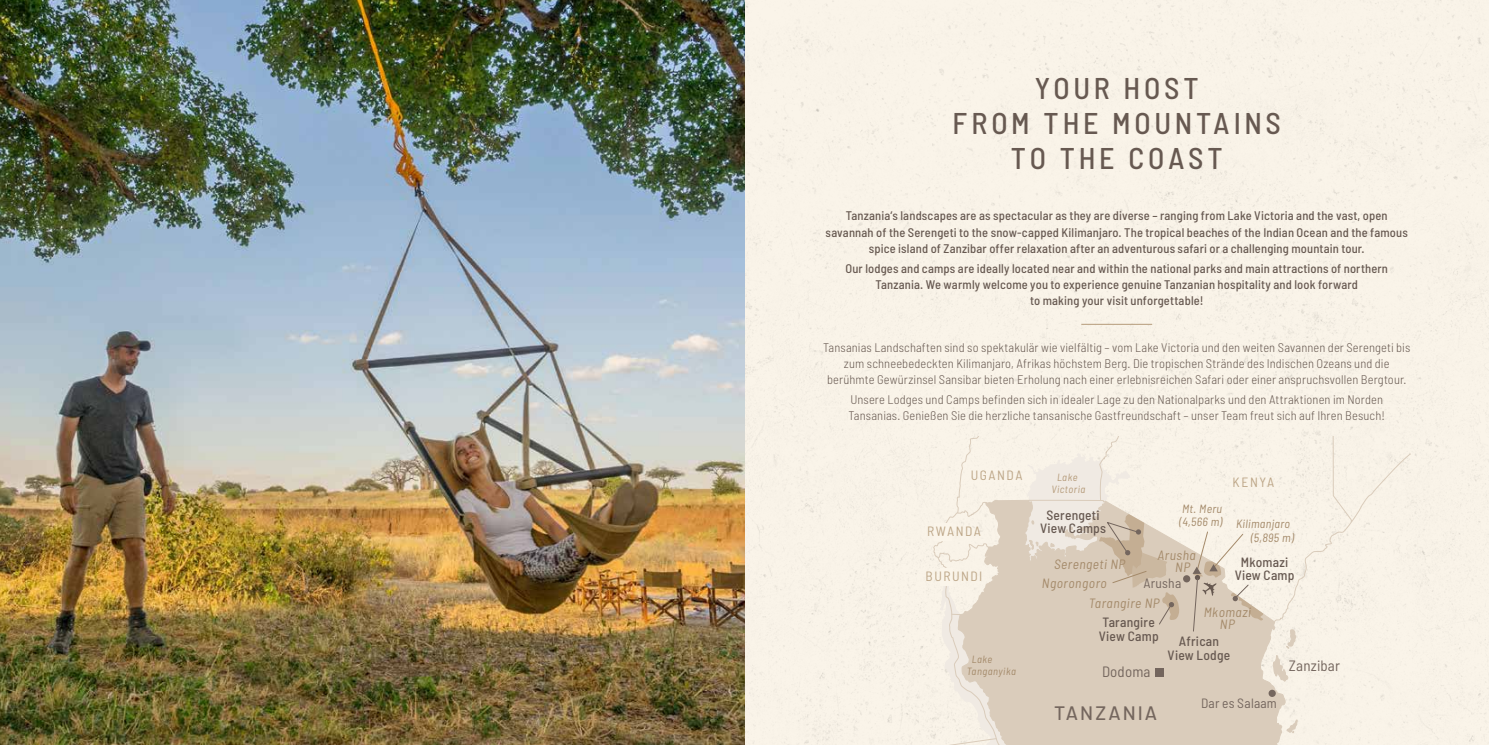
<style>
.page{position:relative;width:1489px;height:745px;background:#fff}
.page>*{position:absolute;margin:0;border:0;box-sizing:border-box;transform-origin:0 0}
.t1{font:500 semi-condensed 30px/35px "Barlow";letter-spacing:.12em;color:#675951;text-align:center}
.t2{font:500 19.5px "Barlow";letter-spacing:.105em;color:#74665e}
.t3{font:semi-condensed 15px "Barlow";letter-spacing:.01em;color:#74665e}
.t4{font:500 semi-condensed 13.5px/13.5px "Barlow";letter-spacing:.015em;color:#675951;text-align:center}
.t5{font:italic semi-condensed 13.5px/12px "Barlow";letter-spacing:.035em;color:#a48a6a;text-align:center}
.t6{font:semi-condensed 13.5px "Barlow";letter-spacing:.115em;color:#bca586}
.t7{font:semi-condensed 13.5px "Barlow";letter-spacing:.02em;color:#74665e}
.t8{font:300 semi-condensed 12.5px/16.2px "Barlow";letter-spacing:.01em;color:#675951;text-align:center}
.t9{font:500 semi-condensed 12.5px/16.2px "Barlow";letter-spacing:.01em;color:#675951;text-align:center}
.t10{font:italic semi-condensed 12px/13.5px "Barlow";letter-spacing:.025em;color:#a48a6a}
.t11{font:italic semi-condensed 10.5px/12px "Barlow";letter-spacing:.045em;color:#a48a6a}
.t12{font:italic semi-condensed 10.5px/12px "Barlow";letter-spacing:.045em;color:#b59b7a;text-align:center}
</style>
<div class="page">
<div style="left:744px;top:0;width:744px;height:744px;background:#f9f3e8"></div>
<img style="left:0;top:0;width:744px;height:744px">
<hr style="left:820px;top:405px;width:595px;height:1px;background:#fbf5ea">
<hr style="left:1081px;top:323px;width:71px;height:1px;background:#b59b7a">
<div style="left:1273px;top:436px;width:137px;height:186px;background:#f9f3e8"></div>
<div style="left:822px;top:436px;width:310px;height:308px;background:#f9f3e8"></div>
<div style="left:934px;top:523px;width:17px;height:17px;background:#fbf5ea"></div>
<div style="left:940px;top:568px;width:12px;height:17px;background:#fbf5ea"></div>
<svg style="left:957px;top:471px;width:358px;height:273px;background:#e5dacb"></svg>
<svg style="left:1285px;top:628px;width:11px;height:20px"></svg>
<div style="left:1182px;top:575px;width:8px;height:7px;background:#74665e;border-radius:50%"></div>
<div style="left:1268px;top:689px;width:7px;height:7px;background:#74665e;border-radius:50%"></div>
<div style="left:1155px;top:667px;width:8px;height:9px;background:#74665e"></div>
<svg style="left:1024px;top:453px;width:155px;height:171px;background:#e3d8ca"></svg>
<svg style="left:1192px;top:530px;width:72px;height:101px;background:#e3d9ca"></svg>
<h1 class="t1" style="left:952px;top:70px;width:330px">YOUR HOST<br>FROM THE MOUNTAINS<br>TO THE COAST</h1>
<p class="t9" style="left:825px;top:207px;width:583px">Tanzania‘s landscapes are as spectacular as they are diverse – ranging from Lake Victoria and the vast, open savannah of the Serengeti to the snow-capped Kilimanjaro. The tropical beaches of the Indian Ocean and the famous spice island of Zanzibar offer relaxation after an adventurous safari or a challenging mountain tour.</p>
<p class="t9" style="left:845px;top:260px;width:544px">Our lodges and camps are ideally located near and within the national parks and main attractions of northern<br>Tanzania. We warmly welcome you to experience genuine Tanzanian hospitality and look forward<br>to making your visit unforgettable!</p>
<p class="t8" style="left:823px;top:338px;width:588px">Tansanias Landschaften sind so spektakulär wie vielfältig – vom Lake Victoria und den weiten Savannen der Serengeti bis zum schneebedeckten Kilimanjaro, Afrikas höchstem Berg. Die tropischen Strände des Indischen Ozeans und die berühmte Gewürzinsel Sansibar bieten Erholung nach einer erlebnisreichen Safari oder einer anspruchsvollen Bergtour.</p>
<p class="t8" style="left:848px;top:391px;width:538px;text-align:left">Unsere Lodges und Camps befinden sich in idealer Lage zu den Nationalparks und den Attraktionen im Norden<br>Tansanias. Genießen Sie die herzliche tansanische Gastfreundschaft – unser Team freut sich auf Ihren Besuch!</p>
<p class="t6" style="left:970px;top:466px;width:53px">UGANDA</p>
<p class="t6" style="left:927px;top:522px;width:56px">RWANDA</p>
<p class="t6" style="left:925px;top:567px;width:58px">BURUNDI</p>
<p class="t11" style="left:966px;top:652px;width:51px;text-indent:5px">Lake<br>Tanganyika</p>
<p class="t12" style="left:1051px;top:470px;width:36px">Lake<br>Victoria</p>
<p class="t4" style="left:1039px;top:507px;width:67px">Serengeti<br>View Camps</p>
<p class="t10" style="left:1179px;top:501px;width:45px">Mt. Meru (4,566 m)</p>
<p class="t6" style="left:1232px;top:473px;width:43px">KENYA</p>
<p class="t10" style="left:1250px;top:516px;width:45px;text-indent:-15px">Kilimanjaro (5,895 m)</p>
<p class="t5" style="left:1175px;top:548px;width:22px;text-align:left;text-indent:-18px">Arusha<br>NP</p>
<p class="t4" style="left:1234px;top:554px;width:61px">Mkomazi<br>View Camp</p>
<p class="t5" style="left:1054px;top:557px;width:73px">Serengeti NP</p>
<p class="t5" style="left:1088px;top:596px;width:72px">Tarangire NP</p>
<p class="t5" style="left:1041px;top:576px;width:66px">Ngorongoro</p>
<p class="t7" style="left:1143px;top:574px;width:39px">Arusha</p>
<p class="t5" style="left:1203px;top:605px;width:49px">Mkomazi<br>NP</p>
<p class="t4" style="left:1098px;top:614px;width:61px;text-align:left">Tarangire<br>View Camp</p>
<p class="t4" style="left:1167px;top:633px;width:64px">African<br>View Lodge</p>
<p class="t3" style="left:1288px;top:655px;width:53px">Zanzibar</p>
<p class="t3" style="left:1101px;top:661px;width:50px">Dodoma</p>
<h2 class="t2" style="left:1054px;top:700px;width:104px">TANZANIA</h2>
<p class="t7" style="left:1200px;top:694px;width:77px">Dar es Salaam</p>
</div>
